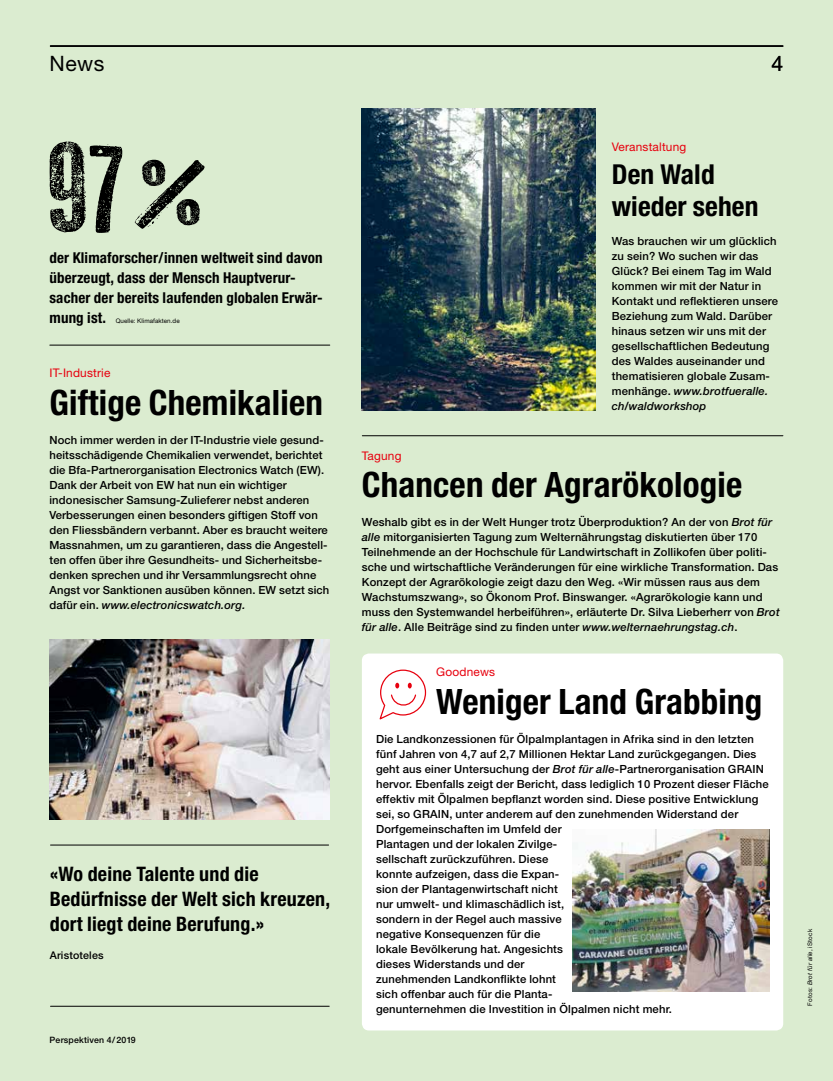
<style>
.page{position:relative;width:833px;height:1081px;background:#dbecd0}
.page>*{position:absolute;margin:0;border:0;box-sizing:border-box;transform-origin:0 0}
.t1{font:128.75px "Old Press";color:#000}
.t2{font:700 condensed 35px "Helvetica Neue LT Std";letter-spacing:.005em;color:#000}
.t3{font:700 condensed 27.5px/32.5px "Helvetica Neue LT Std";letter-spacing:.005em;color:#000}
.t4{font:21.25px "Helvetica Neue LT Std";color:#000}
.t5{font:700 condensed 20px/25px "Helvetica Neue LT Std";letter-spacing:.01em;color:#000}
.t6{font:700 condensed 15px/20px "Helvetica Neue LT Std";letter-spacing:.01em;color:#000}
.t7{font:11.88px "Helvetica Neue LT Std";letter-spacing:.015em;color:#e7000e}
.t8{font:500 11.25px/15px "Helvetica Neue LT Std";letter-spacing:.015em;color:#000}
.t9{font:500 10.62px "Helvetica Neue LT Std";letter-spacing:.015em;color:#000}
.t10{font:500 8.75px "Helvetica Neue LT Std";letter-spacing:.02em;color:#000}
.t11{font:6.25px "Helvetica Neue LT Std";letter-spacing:.03em;color:#000}
.t12{font:6.25px "Helvetica Neue LT Std";letter-spacing:.01em;color:#000}
.s1{font-size:125px}
.s2{font-style:italic}
</style>
<div class="page">
<img style="left:49px;top:640px;width:281px;height:179px">
<img style="left:362px;top:108px;width:234px;height:302px">
<div style="left:362px;top:653px;width:421px;height:377px;background:#fff;border-radius:7px"></div>
<img style="left:572px;top:829px;width:197px;height:162px">
<svg style="left:379px;top:669px;width:48px;height:51px"></svg>
<hr style="left:50px;top:844px;width:278px;height:1px;background:#000">
<hr style="left:50px;top:1006px;width:279px;height:1px;background:#000">
<hr style="left:50px;top:345px;width:280px;height:1px;background:#000">
<hr style="left:362px;top:435px;width:421px;height:1px;background:#000">
<hr style="left:51px;top:45px;width:731px;height:2px;background:#000">
<h3 class="t4" style="left:50px;top:51px;width:56px">News</h3>
<h1 class="t1" style="left:49px;top:115px;width:167px">97<span class="s1">%</span></h1>
<h3 class="t6" style="left:49px;top:247px;width:275px">der Klimaforscher/innen weltweit sind davon überzeugt, dass der Mensch Hauptverur&shy;sacher der bereits laufenden globalen Erwär&shy;mung ist.</h3>
<p class="t12" style="left:116px;top:317px;width:65px">Quelle: Klimafakten.de</p>
<p class="t7" style="left:49px;top:366px;width:62px">IT-Industrie</p>
<h2 class="t2" style="left:49px;top:381px;width:275px">Giftige Chemikalien</h2>
<p class="t8" style="left:49px;top:432px;width:281px">Noch immer werden in der IT-Industrie viele gesund&shy;heitsschädigende Chemikalien verwendet, berichtet die Bfa-Partnerorganisation Electronics Watch (EW).<br>Dank der Arbeit von EW hat nun ein wichtiger indonesischer Samsung-Zulieferer nebst anderen Verbesserungen einen besonders giftigen Stoff von den Fliessbändern verbannt. Aber es braucht weitere Massnahmen, um zu garantieren, dass die Angestell&shy;ten offen über ihre Gesundheits- und Sicherheitsbe&shy;denken sprechen und ihr Versammlungsrecht ohne Angst vor Sanktionen ausüben können. EW setzt sich dafür ein. <span class="s2">www.electronicswatch.org.</span></p>
<h3 class="t5" style="left:50px;top:861px;width:282px">«Wo deine Talente und die<br>Bedürfnisse der Welt sich kreuzen, dort liegt deine Berufung.»</h3>
<p class="t9" style="left:50px;top:948px;width:55px">Aristoteles</p>
<p class="t10" style="left:50px;top:1034px;width:88px">Perspektiven 4/2019</p>
<h3 class="t4" style="left:771px;top:51px;width:13px">4</h3>
<p class="t7" style="left:612px;top:140px;width:76px">Veranstaltung</p>
<h3 class="t3" style="left:612px;top:157px;width:148px">Den Wald wieder sehen</h3>
<p class="t8" style="left:612px;top:234px;width:168px">Was brauchen wir um glücklich zu sein? Wo suchen wir das<br>Glück? Bei einem Tag im Wald kommen wir mit der Natur in<br>Kontakt und reflektieren unsere<br>Beziehung zum Wald. Darüber hinaus setzen wir uns mit der gesellschaftlichen Bedeutung des Waldes auseinander und thematisieren globale Zusam&shy;menhänge. <span class="s2">www.brotfueralle. ch/waldworkshop</span></p>
<p class="t7" style="left:362px;top:448px;width:41px">Tagung</p>
<h2 class="t2" style="left:362px;top:463px;width:382px">Chancen der Agrarökologie</h2>
<p class="t8" style="left:362px;top:514px;width:419px">Weshalb gibt es in der Welt Hunger trotz Überproduktion? An der von <span class="s2">Brot für alle</span> mitorganisierten Tagung zum Welternährungstag diskutierten über 170<br>Teilnehmende an der Hochschule für Landwirtschaft in Zollikofen über politi&shy;sche und wirtschaftliche Veränderungen für eine wirkliche Transformation. Das Konzept der Agrarökologie zeigt dazu den Weg. «Wir müssen raus aus dem Wachstumszwang», so Ökonom Prof. Binswanger. «Agrarökologie kann und muss den Systemwandel herbeiführen», erläuterte Dr. Silva Lieberherr von <span class="s2">Brot für alle</span>. Alle Beiträge sind zu finden unter <span class="s2">www.welternaehrungstag.ch</span>.</p>
<p class="t7" style="left:436px;top:665px;width:60px">Goodnews</p>
<h2 class="t2" style="left:436px;top:680px;width:327px">Weniger Land Grabbing</h2>
<p class="t8" style="left:376px;top:731px;width:394px">Die Landkonzessionen für Ölpalmplantagen in Afrika sind in den letzten fünf Jahren von 4,7 auf 2,7 Millionen Hektar Land zurückgegangen. Dies geht aus einer Untersuchung der <span class="s2">Brot für alle</span>-Partnerorganisation GRAIN hervor. Ebenfalls zeigt der Bericht, dass lediglich 10 Prozent dieser Fläche effektiv mit Ölpalmen bepflanzt worden sind. Diese positive Entwicklung sei, so GRAIN, unter anderem auf den zunehmenden Widerstand der Dorfgemeinschaften im Umfeld der<br>Plantagen und der lokalen Zivilge-<br>sellschaft zurückzuführen. Diese<br>konnte aufzeigen, dass die Expan-<br>sion der Plantagenwirtschaft nicht<br>nur umwelt- und klimaschädlich ist,<br>sondern in der Regel auch massive<br>negative Konsequenzen für die<br>lokale Bevölkerung hat. Angesichts<br>dieses Widerstands und der<br>zunehmenden Landkonflikte lohnt<br>sich offenbar auch für die Planta-<br>genunternehmen die Investition in Ölpalmen nicht mehr.</p>
<p class="t11" style="left:806px;top:1006px;width:78px;rotate:-90deg">Fotos: <span class="s2">Brot für alle</span>, iStock</p>
</div>
